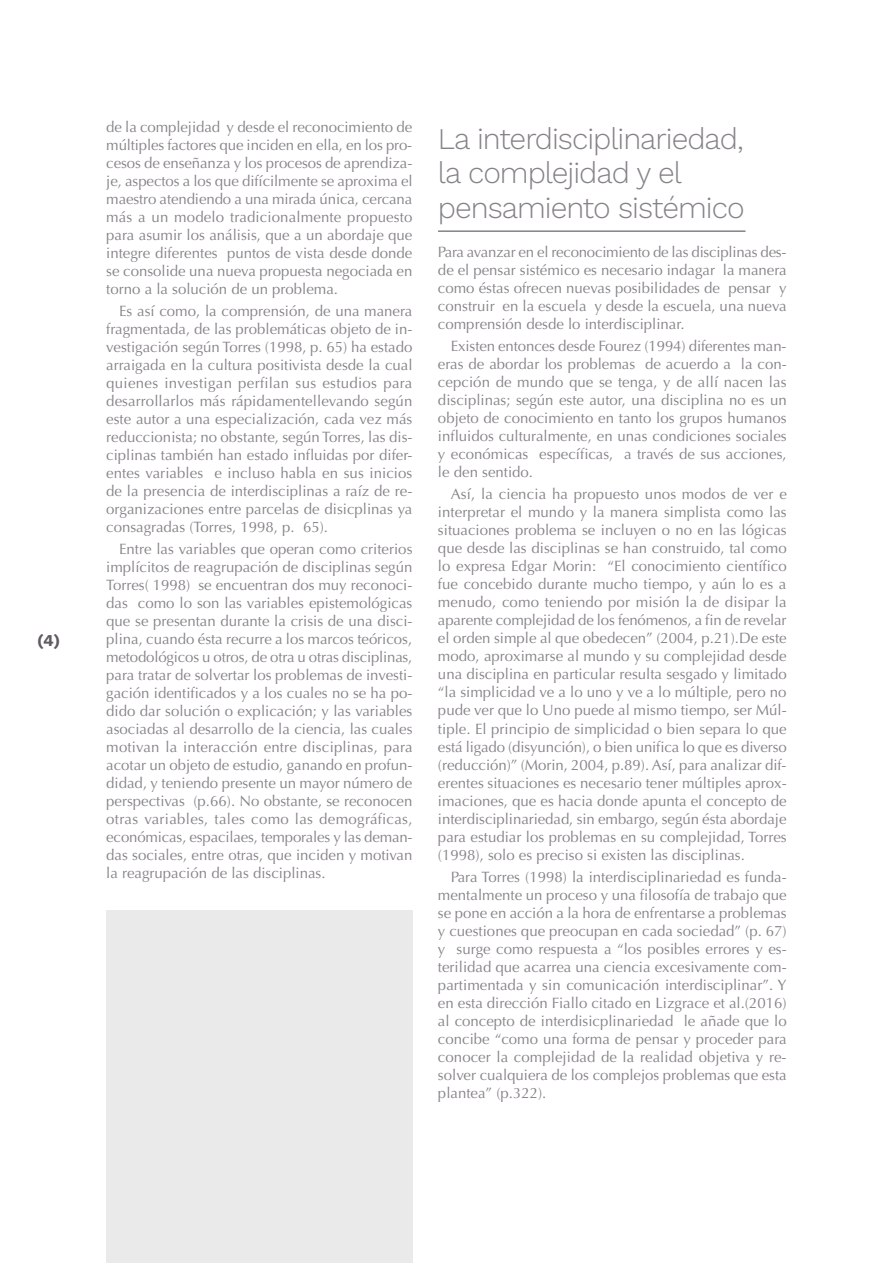
<style>
.page{position:relative;width:893px;height:1263px;background:#fff}
.page>*{position:absolute;margin:0;border:0;box-sizing:border-box;transform-origin:0 0}
.t1{font:30px/34.5px "Work Sans";letter-spacing:-.035em;color:#878289}
.t2{font:16.5px "Work Sans";color:#605862}
.t3{font:15px/18px "Optima LT Pro";color:#878289;text-align:justify}
</style>
<div class="page">
<hr style="left:438px;top:230px;width:307px;height:2px;background:#878289">
<div style="left:106px;top:910px;width:306px;height:353px;background:#ebeaeb"></div>
<p class="t2" style="left:37px;top:628px;width:25px">(4)</p>
<p class="t3" style="left:106px;top:118px;width:308px">de la complejidad y desde el reconocimiento de múltiples factores que inciden en ella, en los pro&shy;cesos de enseñanza y los procesos de aprendiza&shy;je, aspectos a los que difícilmente se aproxima el maestro atendiendo a una mirada única, cercana más a un modelo tradicionalmente propuesto para asumir los análisis, que a un abordaje que integre diferentes puntos de vista desde donde se consolide una nueva propuesta negociada en torno a la solución de un problema.</p>
<p class="t3" style="left:106px;top:302px;width:308px;text-indent:13px">Es así como, la comprensión, de una manera fragmentada, de las problemáticas objeto de in&shy;vestigación según Torres (1998, p. 65) ha estado arraigada en la cultura positivista desde la cual quienes investigan perfilan sus estudios para desarrollarlos más rápidamentellevando según este autor a una especialización, cada vez más reduccionista; no obstante, según Torres, las dis&shy;ciplinas también han estado influidas por difer&shy;entes variables e incluso habla en sus inicios de la presencia de interdisciplinas a raíz de re&shy;organizaciones entre parcelas de disicplinas ya consagradas (Torres, 1998, p. 65).</p>
<p class="t3" style="left:106px;top:540px;width:308px;text-indent:13px">Entre las variables que operan como criterios implícitos de reagrupación de disciplinas según Torres( 1998) se encuentran dos muy reconoci&shy;das como lo son las variables epistemológicas que se presentan durante la crisis de una disci&shy;plina, cuando ésta recurre a los marcos teóricos, metodológicos u otros, de otra u otras disciplinas, para tratar de solvertar los problemas de investi&shy;gación identificados y a los cuales no se ha po&shy;dido dar solución o explicación; y las variables asociadas al desarrollo de la ciencia, las cuales motivan la interacción entre disciplinas, para acotar un objeto de estudio, ganando en profun&shy;didad, y teniendo presente un mayor número de perspectivas (p.66). No obstante, se reconocen otras variables, tales como las demográficas, económicas, espacilaes, temporales y las deman&shy;das sociales, entre otras, que inciden y motivan la reagrupación de las disciplinas.</p>
<h1 class="t1" style="left:438px;top:120px;width:308px">La interdisciplinariedad, la complejidad y el pensamiento sistémico</h1>
<p class="t3" style="left:438px;top:243px;width:350px">Para avanzar en el reconocimiento de las disciplinas des&shy;de el pensar sistémico es necesario indagar la manera como éstas ofrecen nuevas posibilidades de pensar y construir en la escuela y desde la escuela, una nueva comprensión desde lo interdisciplinar.</p>
<p class="t3" style="left:438px;top:337px;width:350px;text-indent:13px">Existen entonces desde Fourez (1994) diferentes man&shy;eras de abordar los problemas de acuerdo a la con&shy;cepción de mundo que se tenga, y de allí nacen las disciplinas; según este autor, una disciplina no es un objeto de conocimiento en tanto los grupos humanos influidos culturalmente, en unas condiciones sociales y económicas específicas, a través de sus acciones, le den sentido.</p>
<p class="t3" style="left:438px;top:485px;width:350px;text-indent:13px">Así, la ciencia ha propuesto unos modos de ver e interpretar el mundo y la manera simplista como las situaciones problema se incluyen o no en las lógicas que desde las disciplinas se han construido, tal como lo expresa Edgar Morin: “El conocimiento científico fue concebido durante mucho tiempo, y aún lo es a menudo, como teniendo por misión la de disipar la aparente complejidad de los fenómenos, a fin de revelar el orden simple al que obedecen” (2004, p.21).De este modo, aproximarse al mundo y su complejidad desde una disciplina en particular resulta sesgado y limitado “la simplicidad ve a lo uno y ve a lo múltiple, pero no pude ver que lo Uno puede al mismo tiempo, ser Múl&shy;tiple. El principio de simplicidad o bien separa lo que está ligado (disyunción), o bien unifica lo que es diverso (reducción)” (Morin, 2004, p.89). Así, para analizar dif&shy;erentes situaciones es necesario tener múltiples aprox&shy;imaciones, que es hacia donde apunta el concepto de interdisciplinariedad, sin embargo, según ésta abordaje para estudiar los problemas en su complejidad, Torres (1998), solo es preciso si existen las disciplinas.</p>
<p class="t3" style="left:438px;top:868px;width:350px;text-indent:13px">Para Torres (1998) la interdisciplinariedad es funda&shy;mentalmente un proceso y una filosofía de trabajo que se pone en acción a la hora de enfrentarse a problemas y cuestiones que preocupan en cada sociedad” (p. 67) y surge como respuesta a “los posibles errores y es&shy;terilidad que acarrea una ciencia excesivamente com&shy;partimentada y sin comunicación interdisciplinar”. Y en esta dirección Fiallo citado en Lizgrace et al.(2016) al concepto de interdisicplinariedad le añade que lo concibe “como una forma de pensar y proceder para conocer la complejidad de la realidad objetiva y re&shy;solver cualquiera de los complejos problemas que esta plantea” (p.322).</p>
</div>
